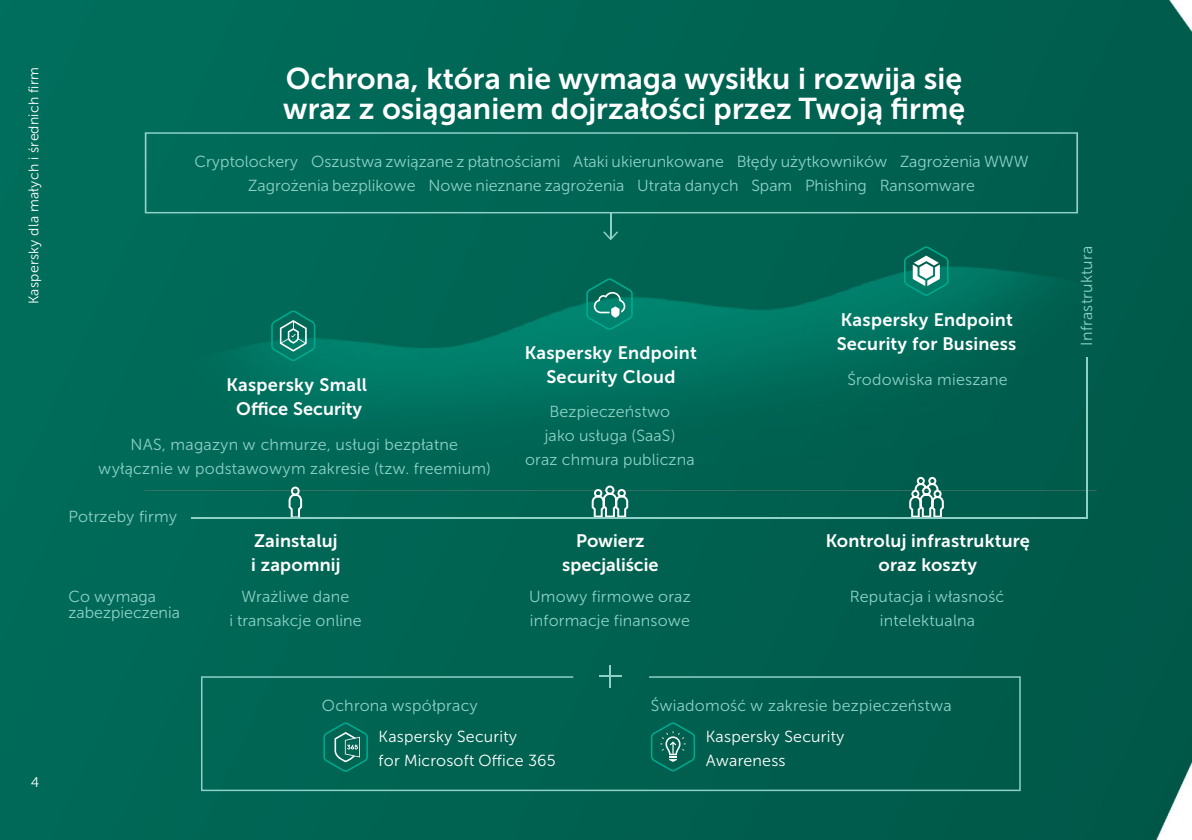
<style>
.page{position:relative;width:1192px;height:840px;background:#fff}
.page>*{position:absolute;margin:0;border:0;box-sizing:border-box;transform-origin:0 0}
.t1{font:30px/30px "Museo Sans Cyrl 700";color:#fff}
.t2{font:18px/24px "Museo Sans Cyrl 700";letter-spacing:.01em;color:#fff;text-align:center}
.t3{font:16px/24px "Museo Sans Cyrl 300";letter-spacing:.01em;color:#8dd1c7;text-align:center}
.t4{font:16px/24px "Museo Sans Cyrl 300";letter-spacing:.015em;color:#fff}
.t5{font:14px "Museo Sans Cyrl 300";letter-spacing:.015em;color:#fff}
</style>
<div class="page">
<img style="left:1px;top:0;width:1190px;height:839px">
<div style="left:201px;top:676px;width:820px;height:115px;background:#006150"></div>
<img style="left:145px;top:267px;width:952px;height:223px">
<svg style="left:651px;top:722px;width:44px;height:49px;background:#117161"></svg>
<svg style="left:323px;top:722px;width:45px;height:50px;background:#137766"></svg>
<svg style="left:289px;top:487px;width:13px;height:30px"></svg>
<svg style="left:592px;top:486px;width:36px;height:31px"></svg>
<svg style="left:909px;top:477px;width:35px;height:40px"></svg>
<hr style="left:191px;top:517px;width:897px;height:1px;background:#8dd1c7">
<hr style="left:1086px;top:357px;width:2px;height:161px;background:#8dd1c7">
<svg style="left:603px;top:213px;width:15px;height:27px"></svg>
<svg style="left:145px;top:132px;width:933px;height:81px;background:#046857"></svg>
<svg style="left:904px;top:246px;width:44px;height:50px"></svg>
<svg style="left:599px;top:676px;width:22px;height:1px"></svg>
<hr style="left:609px;top:665px;width:2px;height:23px;background:#8dd1c7">
<svg style="left:271px;top:311px;width:44px;height:50px;background:#1a8573"></svg>
<svg style="left:586px;top:278px;width:47px;height:52px;background:#148573"></svg>
<p class="t5" style="left:28px;top:304px;width:238px;rotate:-90deg">Kaspersky dla małych i średnich firm</p>
<p class="t5" style="left:31px;top:777px;width:10px">4</p>
<h1 class="t1" style="left:283px;top:67px;width:684px">Ochrona, która nie wymaga wysiłku i rozwija się wraz z osiąganiem dojrzałości przez Twoją firmę</h1>
<p class="t3" style="left:195px;top:151px;width:835px">Cryptolockery Oszustwa związane z płatnościami Ataki ukierunkowane Błędy użytkowników Zagrożenia WWW<br>Zagrożenia bezplikowe Nowe nieznane zagrożenia Utrata danych Spam Phishing Ransomware</p>
<p class="t2" style="left:227px;top:375px;width:142px">Kaspersky Small<br>Office Security</p>
<p class="t3" style="left:98px;top:434px;width:394px">NAS, magazyn w chmurze, usługi bezpłatne wyłącznie w podstawowym zakresie (tzw. freemium)</p>
<p class="t3" style="left:69px;top:506px;width:110px">Potrzeby firmy</p>
<p class="t2" style="left:251px;top:530px;width:91px;text-align:left">Zainstaluj i zapomnij</p>
<p class="t2" style="left:525px;top:342px;width:173px">Kaspersky Endpoint<br>Security Cloud</p>
<p class="t3" style="left:525px;top:401px;width:171px">Bezpieczeństwo<br>jako usługa (SaaS)<br>oraz chmura publiczna</p>
<p class="t2" style="left:837px;top:310px;width:181px;text-align:left">Kaspersky Endpoint<br>Security for Business</p>
<p class="t3" style="left:847px;top:369px;width:162px">Środowiska mieszane</p>
<p class="t2" style="left:562px;top:530px;width:98px">Powierz specjaliście</p>
<p class="t2" style="left:826px;top:530px;width:206px">Kontroluj infrastrukturę oraz koszty</p>
<p class="t3" style="left:69px;top:590px;width:113px;line-height:16px;text-align:left">Co wymaga zabezpieczenia</p>
<p class="t3" style="left:229px;top:586px;width:134px">Wrażliwe dane<br>i transakcje online</p>
<p class="t3" style="left:529px;top:586px;width:163px;text-align:left">Umowy firmowe oraz informacje finansowe</p>
<p class="t3" style="left:850px;top:586px;width:156px">Reputacja i własność intelektualna</p>
<p class="t3" style="left:322px;top:695px;width:157px">Ochrona współpracy</p>
<p class="t3" style="left:651px;top:695px;width:302px">Świadomość w zakresie bezpieczeństwa</p>
<p class="t4" style="left:379px;top:726px;width:178px">Kaspersky Security<br>for Microsoft Office 365</p>
<p class="t4" style="left:706px;top:726px;width:140px">Kaspersky Security<br>Awareness</p>
<p class="t3" style="left:1076px;top:346px;width:101px;rotate:-90deg">Infrastruktura</p>
</div>
